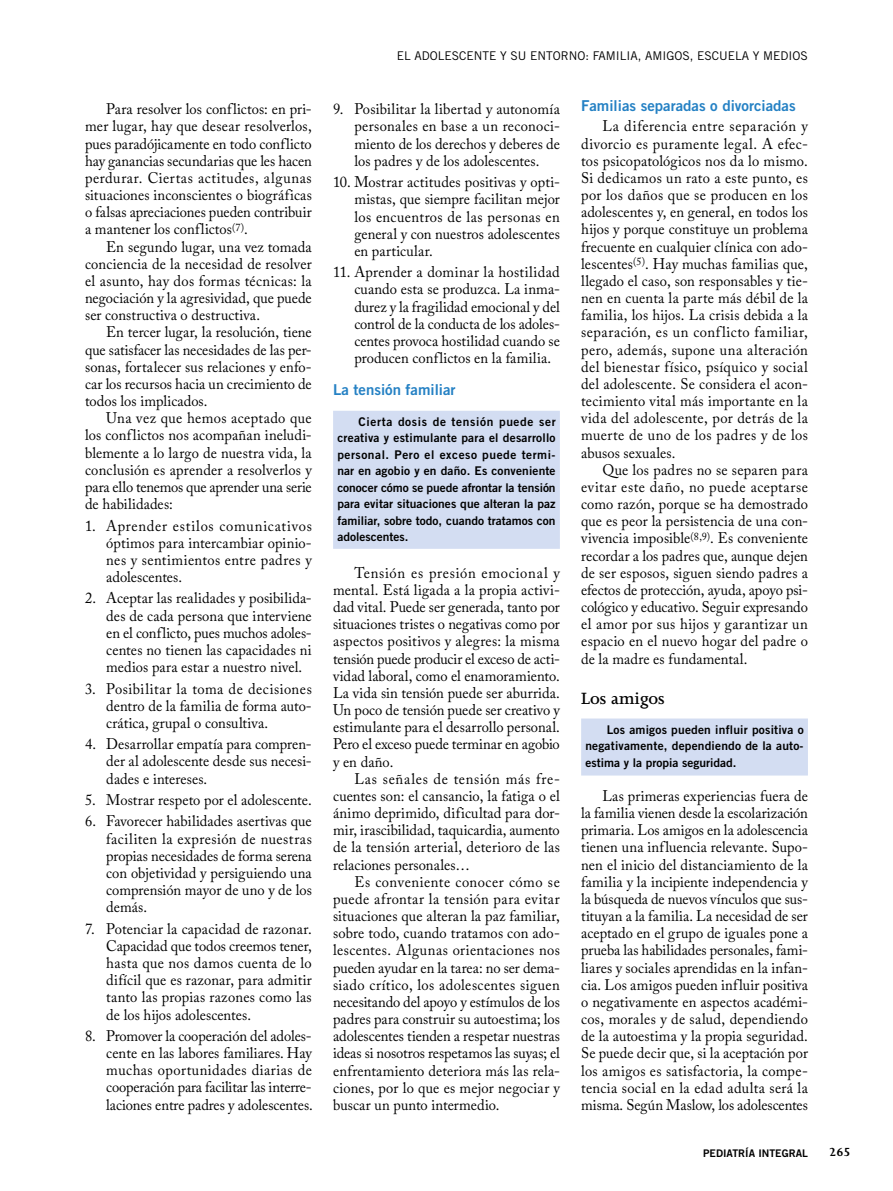
<style>
.page{position:relative;width:893px;height:1191px;background:#fff}
.page>*{position:absolute;margin:0;border:0;box-sizing:border-box;transform-origin:0 0}
.t1{font:600 18.75px "Joanna MT Std";color:#000}
.t2{font:15.3px/17.1px "Adobe Caslon Pro";letter-spacing:.005em;color:#000;text-align:justify;scale:.95 1}
.t3{font:15px "Trade Gothic Bold Two";color:#2581c4}
.t4{font:700 13.5px "Joanna MT Std";color:#000}
.t5{font:12px/16.5px "Trade Gothic Bold Two";color:#000;text-align:justify}
.t6{font:12px "Trade Gothic";color:#000}
.t7{font:10.5px "Trade Gothic Bold Two";color:#000}
</style>
<div class="page">
<div style="left:333px;top:411px;width:227px;height:138px;background:#d3ddf2"></div>
<div style="left:581px;top:718px;width:227px;height:57px;background:#d3ddf2"></div>
<p class="t2" style="left:85px;top:100px;width:240px;text-indent:21px">Para resolver los conflictos: en pri&shy;mer lugar, hay que desear resolverlos, pues paradójicamente en todo conflicto hay ganancias secundarias que les hacen perdurar. Ciertas actitudes, algunas situaciones inconscientes o biográficas o falsas apreciaciones pueden contribuir a mantener los conflictos<sup>(7)</sup>.</p>
<p class="t2" style="left:85px;top:238px;width:240px;text-indent:21px">En segundo lugar, una vez tomada conciencia de la necesidad de resolver el asunto, hay dos formas técnicas: la negociación y la agresividad, que puede ser constructiva o destructiva.</p>
<p class="t2" style="left:85px;top:324px;width:240px;text-indent:21px">En tercer lugar, la resolución, tiene que satisfacer las necesidades de las per&shy;sonas, fortalecer sus relaciones y enfo&shy;car los recursos hacia un crecimiento de todos los implicados.</p>
<p class="t2" style="left:85px;top:409px;width:240px;text-indent:21px">Una vez que hemos aceptado que los conflictos nos acompañan ineludi&shy;blemente a lo largo de nuestra vida, la conclusión es aprender a resolverlos y para ello tenemos que aprender una serie de habilidades:</p>
<p class="t2" style="left:106px;top:517px;width:218px;text-indent:-21px">1. Aprender estilos comunicativos óptimos para intercambiar opinio&shy;nes y sentimientos entre padres y adolescentes.</p>
<p class="t2" style="left:106px;top:589px;width:218px;text-indent:-21px">2. Aceptar las realidades y posibilida&shy;des de cada persona que interviene en el conflicto, pues muchos adoles&shy;centes no tienen las capacidades ni medios para estar a nuestro nivel.</p>
<p class="t2" style="left:106px;top:679px;width:218px;text-indent:-21px">3. Posibilitar la toma de decisiones dentro de la familia de forma auto&shy;crática, grupal o consultiva.</p>
<p class="t2" style="left:106px;top:735px;width:218px;text-indent:-21px">4. Desarrollar empatía para compren&shy;der al adolescente desde sus necesi&shy;dades e intereses.</p>
<p class="t2" style="left:85px;top:791px;width:240px">5. Mostrar respeto por el adolescente.</p>
<p class="t2" style="left:106px;top:812px;width:218px;text-indent:-21px">6. Favorecer habilidades asertivas que faciliten la expresión de nuestras propias necesidades de forma serena con objetividad y persiguiendo una comprensión mayor de uno y de los demás.</p>
<p class="t2" style="left:106px;top:920px;width:218px;text-indent:-21px">7. Potenciar la capacidad de razonar.<br>Capacidad que todos creemos tener, hasta que nos damos cuenta de lo difícil que es razonar, para admitir tanto las propias razones como las de los hijos adolescentes.</p>
<p class="t2" style="left:106px;top:1027px;width:219px;text-indent:-21px">8. Promover la cooperación del adoles&shy;cente en las labores familiares. Hay muchas oportunidades diarias de cooperación para facilitar las interre&shy;laciones entre padres y adolescentes.</p>
<p class="t6" style="left:397px;top:49px;width:413px">EL ADOLESCENTE Y SU ENTORNO: FAMILIA, AMIGOS, ESCUELA Y MEDIOS</p>
<p class="t2" style="left:354px;top:100px;width:218px;text-indent:-21px">9. Posibilitar la libertad y autonomía personales en base a un reconoci&shy;miento de los derechos y deberes de los padres y de los adolescentes.</p>
<p class="t2" style="left:354px;top:173px;width:218px;text-indent:-21px">10. Mostrar actitudes positivas y opti&shy;mistas, que siempre facilitan mejor los encuentros de las personas en general y con nuestros adolescentes en particular.</p>
<p class="t2" style="left:354px;top:263px;width:218px;text-indent:-21px">11. Aprender a dominar la hostilidad cuando esta se produzca. La inma&shy;durez y la fragilidad emocional y del control de la conducta de los adoles&shy;centes provoca hostilidad cuando se producen conflictos en la familia.</p>
<p class="t3" style="left:333px;top:380px;width:124px">La tensión familiar</p>
<p class="t5" style="left:337px;top:413px;width:220px;text-indent:21px">Cierta dosis de tensión puede ser creativa y estimulante para el desarrollo personal. Pero el exceso puede termi&shy;nar en agobio y en daño. Es conveniente conocer cómo se puede afrontar la tensión para evitar situaciones que alteran la paz familiar, sobre todo, cuando tratamos con adolescentes.</p>
<p class="t2" style="left:333px;top:564px;width:240px;text-indent:21px">Tensión es presión emocional y mental. Está ligada a la propia activi&shy;dad vital. Puede ser generada, tanto por situaciones tristes o negativas como por aspectos positivos y alegres: la misma tensión puede producir el exceso de acti&shy;vidad laboral, como el enamoramiento.<br>La vida sin tensión puede ser aburrida.<br>Un poco de tensión puede ser creativo y estimulante para el desarrollo personal.<br>Pero el exceso puede terminar en agobio y en daño.</p>
<p class="t2" style="left:333px;top:770px;width:240px;text-indent:21px">Las señales de tensión más fre&shy;cuentes son: el cansancio, la fatiga o el ánimo deprimido, dificultad para dor&shy;mir, irascibilidad, taquicardia, aumento de la tensión arterial, deterioro de las relaciones personales…</p>
<p class="t2" style="left:333px;top:873px;width:240px;text-indent:21px">Es conveniente conocer cómo se puede afrontar la tensión para evitar situaciones que alteran la paz familiar, sobre todo, cuando tratamos con ado&shy;lescentes. Algunas orientaciones nos pueden ayudar en la tarea: no ser dema&shy;siado crítico, los adolescentes siguen necesitando del apoyo y estímulos de los padres para construir su autoestima; los adolescentes tienden a respetar nuestras ideas si nosotros respetamos las suyas; el enfrentamiento deteriora más las rela&shy;ciones, por lo que es mejor negociar y buscar un punto intermedio.</p>
<p class="t3" style="left:581px;top:96px;width:216px">Familias separadas o divorciadas</p>
<p class="t2" style="left:581px;top:118px;width:240px;text-indent:21px">La diferencia entre separación y divorcio es puramente legal. A efec&shy;tos psicopatológicos nos da lo mismo.<br>Si dedicamos un rato a este punto, es por los daños que se producen en los adolescentes y, en general, en todos los hijos y porque constituye un problema frecuente en cualquier clínica con ado&shy;lescentes<sup>(5)</sup>. Hay muchas familias que, llegado el caso, son responsables y tie&shy;nen en cuenta la parte más débil de la familia, los hijos. La crisis debida a la separación, es un conflicto familiar, pero, además, supone una alteración del bienestar físico, psíquico y social del adolescente. Se considera el acon&shy;tecimiento vital más importante en la vida del adolescente, por detrás de la muerte de uno de los padres y de los abusos sexuales.</p>
<p class="t2" style="left:581px;top:461px;width:240px;text-indent:21px">Que los padres no se separen para evitar este daño, no puede aceptarse como razón, porque se ha demostrado que es peor la persistencia de una con&shy;vivencia imposible<sup>(8,9)</sup>. Es conveniente recordar a los padres que, aunque dejen de ser esposos, siguen siendo padres a efectos de protección, ayuda, apoyo psi&shy;cológico y educativo. Seguir expresando el amor por sus hijos y garantizar un espacio en el nuevo hogar del padre o de la madre es fundamental.</p>
<p class="t1" style="left:581px;top:688px;width:85px">Los amigos</p>
<p class="t5" style="left:585px;top:721px;width:220px;text-indent:21px">Los amigos pueden influir positiva o negativamente, dependiendo de la auto&shy;estima y la propia seguridad.</p>
<p class="t2" style="left:581px;top:787px;width:240px;text-indent:21px">Las primeras experiencias fuera de la familia vienen desde la escolarización primaria. Los amigos en la adolescencia tienen una influencia relevante. Supo&shy;nen el inicio del distanciamiento de la familia y la incipiente independencia y la búsqueda de nuevos vínculos que sus&shy;tituyan a la familia. La necesidad de ser aceptado en el grupo de iguales pone a prueba las habilidades personales, fami&shy;liares y sociales aprendidas en la infan&shy;cia. Los amigos pueden influir positiva o negativamente en aspectos académi&shy;cos, morales y de salud, dependiendo de la autoestima y la propia seguridad.<br>Se puede decir que, si la aceptación por los amigos es satisfactoria, la compe&shy;tencia social en la edad adulta será la misma. Según Maslow, los adolescentes</p>
<p class="t7" style="left:703px;top:1146px;width:106px">PEDIATRÍA INTEGRAL</p>
<p class="t4" style="left:829px;top:1144px;width:23px">265</p>
</div>
